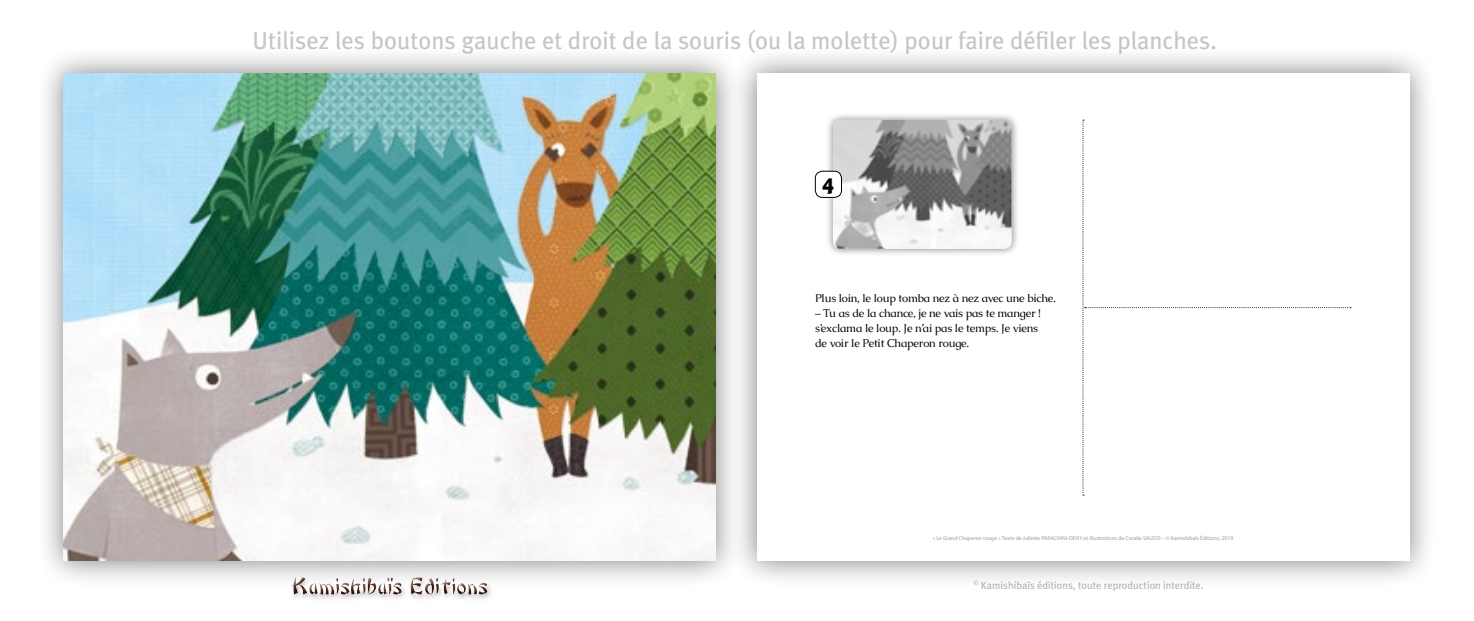
<style>
.page{position:relative;width:1474px;height:621px;background:#fff}
.page>*{position:absolute;margin:0;border:0;box-sizing:border-box;transform-origin:0 0}
.t1{font:24.5px "Meta Plus";color:#c6c6c6}
.t2{font:900 22.05px "Goudy Sans";color:#000}
.t3{font:11.38px/15px "Caudex";letter-spacing:-.02em;color:#000}
.t4{font:10.5px "Meta Plus";color:#b3b2b2}
.t5{font:5.6px "Myriad Pro";color:#9d9d9c}
</style>
<div class="page">
<div style="left:284px;top:576px;width:216px;height:31px;background:#000;opacity:.75"></div>
<div style="left:729px;top:45px;width:707px;height:543px;background:#000;opacity:.5"></div>
<div style="left:756px;top:73px;width:653px;height:487px;background:#fff"></div>
<svg style="left:1082px;top:120px;width:268px;height:375px"></svg>
<div style="left:825px;top:112px;width:194px;height:144px;background:#000;opacity:.5"></div>
<img style="left:833px;top:120px;width:178px;height:128px">
<div style="left:815px;top:171px;width:26px;height:26px;background:#fff;border-radius:7px"></div>
<div style="left:815px;top:171px;width:26px;height:26px;border:1px solid #000;border-radius:7px"></div>
<svg style="left:1421px;top:566px;width:8px;height:7px"></svg>
<div style="left:35px;top:45px;width:707px;height:543px;background:#000;opacity:.5"></div>
<img style="left:63px;top:73px;width:652px;height:487px">
<svg style="left:720px;top:73px;width:8px;height:4px"></svg>
<svg style="left:720px;top:565px;width:8px;height:7px"></svg>
<h1 class="t1" style="left:252px;top:26px;width:965px">Utilisez les boutons gauche et droit de la souris (ou la molette) pour faire défiler les planches.</h1>
<h2 class="t2" style="left:822px;top:171px;width:13px">4</h2>
<p class="t3" style="left:815px;top:290px;width:242px">Plus loin, le loup tomba nez à nez avec une biche.</p>
<p class="t3" style="left:815px;top:305px;width:227px">– Tu as de la chance, je ne vais pas te manger ! s’exclama le loup. Je n’ai pas le temps. Je viens de voir le Petit Chaperon rouge.</p>
<p class="t5" style="left:932px;top:534px;width:302px">« Le Grand Chaperon rouge » Texte de Juliette PARACHINI-DENY et illustrations de Coralie SAUDO – © Kamishibaïs Éditions, 2019</p>
<p class="t4" style="left:973px;top:578px;width:231px"><sup>©</sup> Kamishibaïs éditions, toute reproduction interdite.</p>
</div>
